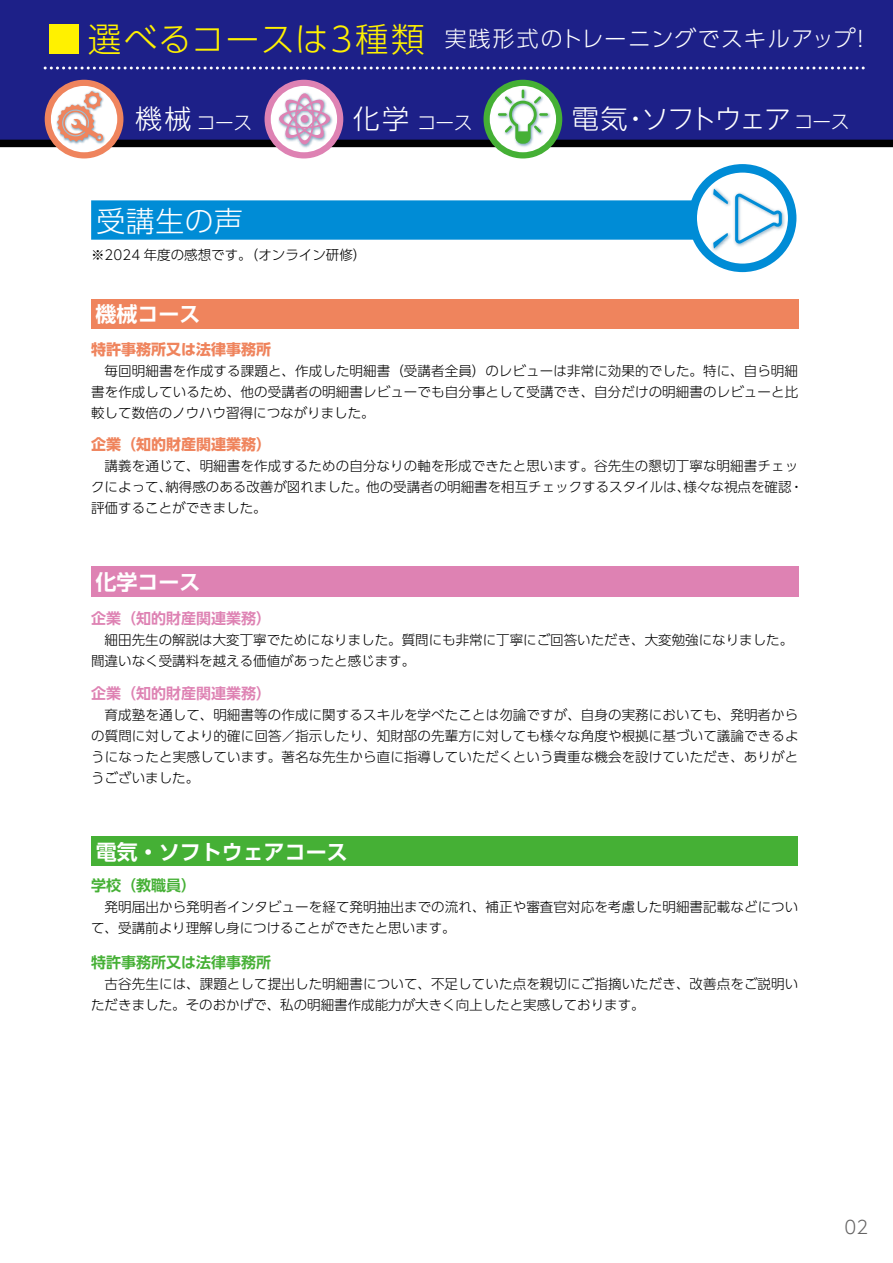
<style>
.page{position:relative;width:893px;height:1263px;background:#fff}
.page>*{position:absolute;margin:0;border:0;box-sizing:border-box;transform-origin:0 0}
.t1{font:300 28.8px "UD Shin Go Pro";letter-spacing:.02em;color:#fff}
.t2{font:300 27px "UD Shin Go NT Pro";letter-spacing:-.085em;color:#fff}
.t3{font:300 21.9px "UD Shin Go Pro";letter-spacing:.06em;color:#fff}
.t4{font:700 21px "UD Shin Go Pro De";color:#fff}
.t5{font:300 19.35px "UD Shin Go NT Pro";letter-spacing:-.055em;color:#fff}
.t6{font:300 18px "UD Shin Go Pro";color:#656464}
.t7{font:700 15px "UD Shin Go Pro";color:#ef845d}
.t8{font:700 15px "UD Shin Go Pro De";color:#de82b3}
.t9{font:700 15px "UD Shin Go Pro De";color:#45b035}
.t10{font:300 13.5px/21px "UD Shin Go Pro";color:#000}
.s1{font-size:33.45px;color:#fff100}
.s2{font-size:27px}
.s3{font-size:19.35px}
</style>
<div class="page">
<div style="left:0;top:0;width:893px;height:144px;background:#1d2088"></div>
<div style="left:0;top:140px;width:893px;height:7px;background:#000"></div>
<div style="left:265px;top:80px;width:78px;height:78px;background:#de82b3;border-radius:50%"></div>
<div style="left:271px;top:86px;width:66px;height:66px;background:#fff;border-radius:50%"></div>
<img style="left:276px;top:90px;width:59px;height:59px">
<svg style="left:279px;top:93px;width:51px;height:51px"></svg>
<div style="left:301px;top:115px;width:8px;height:8px;background:#de82b3;border-radius:50%"></div>
<div style="left:483px;top:80px;width:79px;height:78px;background:#45b035;border-radius:50%"></div>
<div style="left:490px;top:86px;width:66px;height:66px;background:#fff;border-radius:50%"></div>
<div style="left:45px;top:80px;width:78px;height:78px;background:#ef845d;border-radius:50%"></div>
<div style="left:51px;top:86px;width:66px;height:66px;background:#fff;border-radius:50%"></div>
<img style="left:495px;top:86px;width:58px;height:62px">
<svg style="left:498px;top:90px;width:50px;height:54px"></svg>
<img style="left:55px;top:89px;width:52px;height:56px">
<svg style="left:57px;top:91px;width:47px;height:51px"></svg>
<svg style="left:45px;top:67px;width:819px;height:3px"></svg>
<div style="left:49px;top:25px;width:29px;height:29px;background:#fff100"></div>
<div style="left:688px;top:164px;width:108px;height:108px;background:#008cd6;border-radius:50%"></div>
<div style="left:697px;top:173px;width:91px;height:91px;background:#fff;border-radius:50%"></div>
<img style="left:775px;top:197px;width:13px;height:53px">
<img style="left:709px;top:185px;width:10px;height:70px">
<svg style="left:91px;top:189px;width:692px;height:60px"></svg>
<div style="left:91px;top:299px;width:707px;height:29px;background:#ef845d"></div>
<div style="left:91px;top:567px;width:707px;height:30px;background:#de82b3"></div>
<div style="left:91px;top:836px;width:707px;height:29px;background:#45b035"></div>
<h3 class="t3" style="left:88px;top:21px;width:785px"><span class="s1">選べるコースは3種類</span> 実践形式のトレーニングでスキルアップ！</h3>
<h3 class="t5" style="left:135px;top:107px;width:119px"><span class="s2">機械</span>コース</h3>
<h3 class="t5" style="left:353px;top:107px;width:122px"><span class="s2">化学</span>コース</h3>
<h2 class="t2" style="left:572px;top:96px;width:280px">電気・ソフトウェア<span class="s3">コース</span></h2>
<h1 class="t1" style="left:97px;top:198px;width:148px">受講生の声</h1>
<p class="t10" style="left:91px;top:244px;width:277px">※2024 年度の感想です。（オンライン研修）</p>
<h3 class="t4" style="left:96px;top:296px;width:106px">機械コース</h3>
<p class="t7" style="left:91px;top:337px;width:181px">特許事務所又は法律事務所</p>
<p class="t10" style="left:91px;top:360px;width:709px;text-align:justify">　毎回明細書を作成する課題と、作成した明細書（受講者全員）のレビューは非常に効果的でした。特に、自ら明細書を作成しているため、他の受講者の明細書レビューでも自分事として受講でき、自分だけの明細書のレビューと比較して数倍のノウハウ習得につながりました。</p>
<p class="t7" style="left:91px;top:432px;width:181px">企業（知的財産関連業務）</p>
<p class="t10" style="left:91px;top:455px;width:714px">　講義を通じて、明細書を作成するための自分なりの軸を形成できたと思います。谷先生の懇切丁寧な明細書チェックによって、納得感のある改善が図れました。他の受講者の明細書を相互チェックするスタイルは、様々な視点を確認・評価することができました。</p>
<h3 class="t4" style="left:96px;top:565px;width:106px">化学コース</h3>
<p class="t8" style="left:91px;top:606px;width:181px">企業（知的財産関連業務）</p>
<p class="t10" style="left:91px;top:629px;width:704px">　細田先生の解説は大変丁寧でためになりました。質問にも非常に丁寧にご回答いただき、大変勉強になりました。間違いなく受講料を越える価値があったと感じます。</p>
<p class="t8" style="left:91px;top:681px;width:181px">企業（知的財産関連業務）</p>
<p class="t10" style="left:91px;top:704px;width:709px;text-align:justify">　育成塾を通して、明細書等の作成に関するスキルを学べたことは勿論ですが、自身の実務においても、発明者からの質問に対してより的確に回答／指示したり、知財部の先輩方に対しても様々な角度や根拠に基づいて議論できるようになったと実感しています。著名な先生から直に指導していただくという貴重な機会を設けていただき、ありがとうございました。</p>
<h3 class="t4" style="left:96px;top:835px;width:254px">電気・ソフトウェアコース</h3>
<p class="t9" style="left:91px;top:873px;width:106px">学校（教職員）</p>
<p class="t10" style="left:91px;top:896px;width:709px">　発明届出から発明者インタビューを経て発明抽出までの流れ、補正や審査官対応を考慮した明細書記載などについて、受講前より理解し身につけることができたと思います。</p>
<p class="t9" style="left:91px;top:950px;width:181px">特許事務所又は法律事務所</p>
<p class="t10" style="left:91px;top:973px;width:709px">　古谷先生には、課題として提出した明細書について、不足していた点を親切にご指摘いただき、改善点をご説明いただきました。そのおかげで、私の明細書作成能力が大きく向上したと実感しております。</p>
<h3 class="t6" style="left:844px;top:1212px;width:25px">02</h3>
</div>
